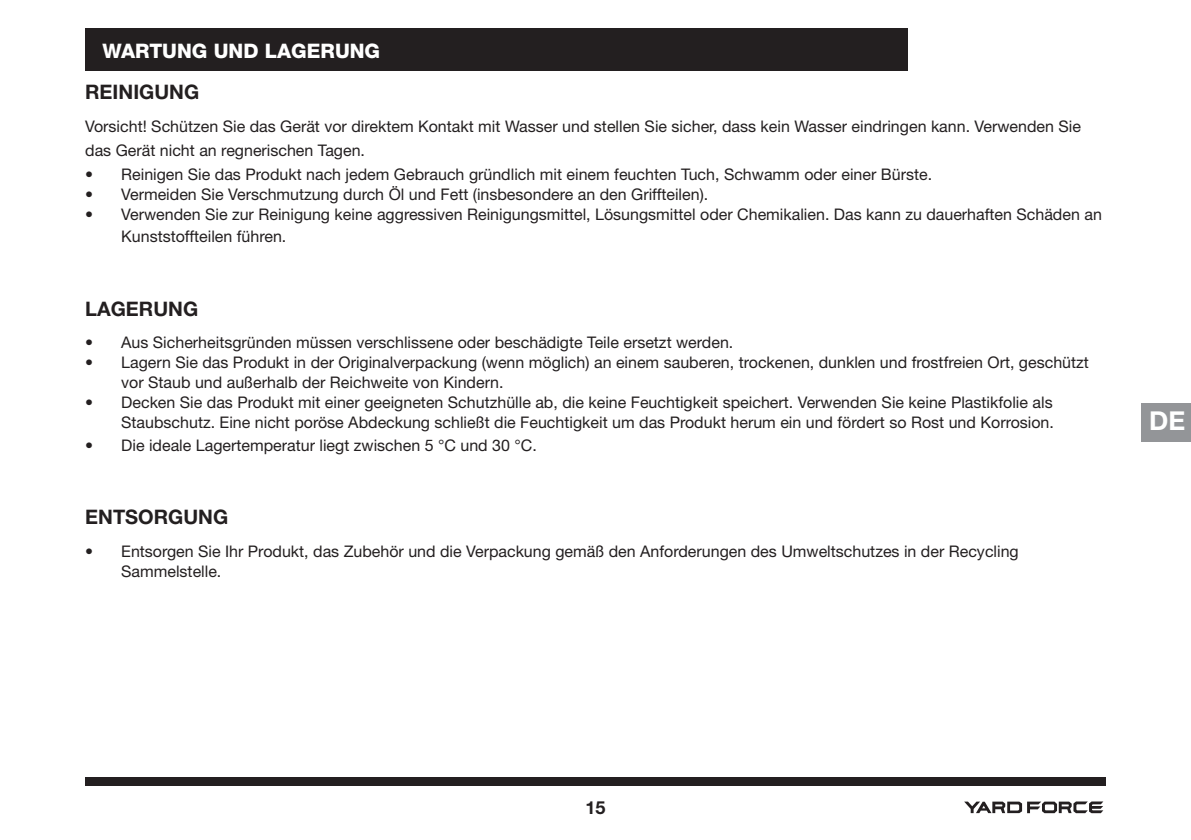
<style>
.page{position:relative;width:1191px;height:840px;background:#fff}
.page>*{position:absolute;margin:0;border:0;box-sizing:border-box;transform-origin:0 0}
.t1{font:700 26px "Helvetica Neue LT Pro";color:#fff}
.t2{font:700 20px "Helvetica Neue LT Std";color:#231f20}
.t3{font:800 20px "Helvetica Neue LT Std";color:#fff}
.t4{font:700 18px "Helvetica Neue LT Std";color:#231f20}
.t5{font:16px/20px "Helvetica Neue LT Std";color:#231f20}
</style>
<div class="page">
<div style="left:85px;top:776px;width:1021px;height:8px;background:#231f20"></div>
<svg style="left:964px;top:801px;width:139px;height:11px"></svg>
<div style="left:1141px;top:403px;width:49px;height:38px;background:#939598"></div>
<div style="left:85px;top:29px;width:822px;height:42px;background:#231f20"></div>
<p class="t3" style="left:103px;top:39px;width:279px">WARTUNG UND LAGERUNG</p>
<p class="t2" style="left:85px;top:80px;width:116px">REINIGUNG</p>
<p class="t5" style="left:85px;top:114px;width:997px;line-height:24px">Vorsicht! Schützen Sie das Gerät vor direktem Kontakt mit Wasser und stellen Sie sicher, dass kein Wasser eindringen kann. Verwenden Sie das Gerät nicht an regnerischen Tagen.</p>
<p class="t5" style="left:85px;top:164px;width:848px">• Reinigen Sie das Produkt nach jedem Gebrauch gründlich mit einem feuchten Tuch, Schwamm oder einer Bürste.</p>
<p class="t5" style="left:85px;top:184px;width:624px">• Vermeiden Sie Verschmutzung durch Öl und Fett (insbesondere an den Griffteilen).</p>
<p class="t5" style="left:121px;top:203px;width:982px;line-height:22px;text-indent:-36px">• Verwenden Sie zur Reinigung keine aggressiven Reinigungsmittel, Lösungsmittel oder Chemikalien. Das kann zu dauerhaften Schäden an<br>Kunststoffteilen führen.</p>
<p class="t2" style="left:85px;top:296px;width:114px">LAGERUNG</p>
<p class="t5" style="left:85px;top:332px;width:649px">• Aus Sicherheitsgründen müssen verschlissene oder beschädigte Teile ersetzt werden.</p>
<p class="t5" style="left:121px;top:352px;width:969px;text-indent:-36px">• Lagern Sie das Produkt in der Originalverpackung (wenn möglich) an einem sauberen, trockenen, dunklen und frostfreien Ort, geschützt vor Staub und außerhalb der Reichweite von Kindern.</p>
<p class="t5" style="left:85px;top:392px;width:970px;text-align:right">• Decken Sie das Produkt mit einer geeigneten Schutzhülle ab, die keine Feuchtigkeit speichert. Verwenden Sie keine Plastikfolie als<br>Staubschutz. Eine nicht poröse Abdeckung schließt die Feuchtigkeit um das Produkt herum ein und fördert so Rost und Korrosion.</p>
<p class="t5" style="left:85px;top:434px;width:453px">• Die ideale Lagertemperatur liegt zwischen 5 °C und 30 °C.</p>
<p class="t2" style="left:85px;top:504px;width:144px">ENTSORGUNG</p>
<p class="t5" style="left:121px;top:540px;width:899px;text-indent:-36px">• Entsorgen Sie Ihr Produkt, das Zubehör und die Verpackung gemäß den Anforderungen des Umweltschutzes in der Recycling<br>Sammelstelle.</p>
<p class="t1" style="left:1149px;top:404px;width:38px">DE</p>
<p class="t4" style="left:585px;top:796px;width:22px">15</p>
</div>
